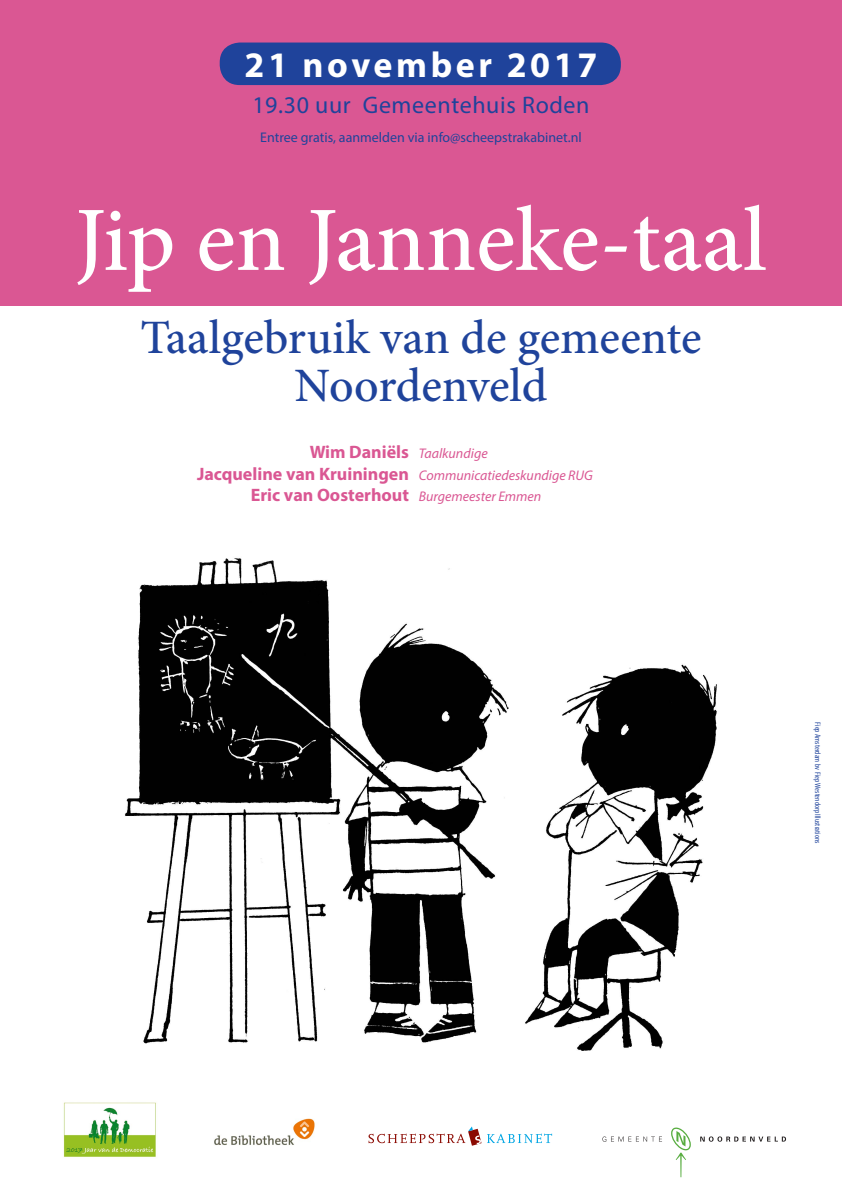
<style>
.page{position:relative;width:842px;height:1191px;background:#fff}
.page>*{position:absolute;margin:0;border:0;box-sizing:border-box;transform-origin:0 0}
.t1{font:500 92px "Minion Pro";letter-spacing:-.005em;color:#fff}
.t2{font:500 48px "Minion Pro";color:#1f439b}
.t3{font:700 36px "Myriad Pro";letter-spacing:.1em;color:#fff}
.t4{font:24px "Myriad Pro";letter-spacing:.025em;color:#1f439b}
.t5{font:700 18px "Myriad Pro";color:#da5793}
.t6{font:italic 14px "Myriad Pro";color:#da5793}
.t7{font:14px "Myriad Pro";color:#1f439b}
.t8{font:condensed 8px "Myriad Pro";color:#1f439b}
</style>
<div class="page">
<div style="left:0;top:0;width:842px;height:306px;background:#da5793"></div>
<img style="left:125px;top:558px;width:592px;height:493px">
<svg style="left:369px;top:1126px;width:112px;height:19px"></svg>
<svg style="left:487px;top:1133px;width:65px;height:10px"></svg>
<img style="left:63px;top:1102px;width:93px;height:55px">
<svg style="left:602px;top:1136px;width:60px;height:5px"></svg>
<svg style="left:671px;top:1127px;width:20px;height:50px"></svg>
<svg style="left:700px;top:1136px;width:86px;height:5px"></svg>
<img style="left:214px;top:1118px;width:101px;height:27px">
<div style="left:220px;top:43px;width:401px;height:42px;background:#1f439b;border-radius:20px"></div>
<p class="t3" style="left:245px;top:41px;width:354px">21 november 2017</p>
<p class="t4" style="left:252px;top:90px;width:339px">19.30 uur Gemeentehuis Roden</p>
<p class="t7" style="left:260px;top:129px;width:323px">Entree gratis, aanmelden via info@scheepstrakabinet.nl</p>
<p class="t1" style="left:75px;top:178px;width:693px">Jip en Janneke-taal</p>
<p class="t2" style="left:140px;top:305px;width:563px">Taalgebruik van de gemeente</p>
<p class="t2" style="left:295px;top:353px;width:254px">Noordenveld</p>
<p class="t5" style="left:310px;top:440px;width:101px">Wim Daniëls</p>
<p class="t5" style="left:197px;top:462px;width:213px">Jacqueline van Kruiningen</p>
<p class="t5" style="left:251px;top:483px;width:160px">Eric van Oosterhout</p>
<p class="t6" style="left:419px;top:445px;width:70px">Taalkundige</p>
<p class="t6" style="left:419px;top:466px;width:176px">Communicatiedeskundige RUG</p>
<p class="t6" style="left:419px;top:488px;width:124px">Burgemeester Emmen</p>
<p class="t8" style="left:823px;top:722px;width:122px;rotate:90deg">Fiep Amsterdam bv Fiep Westendorp Illustrations</p>
</div>
